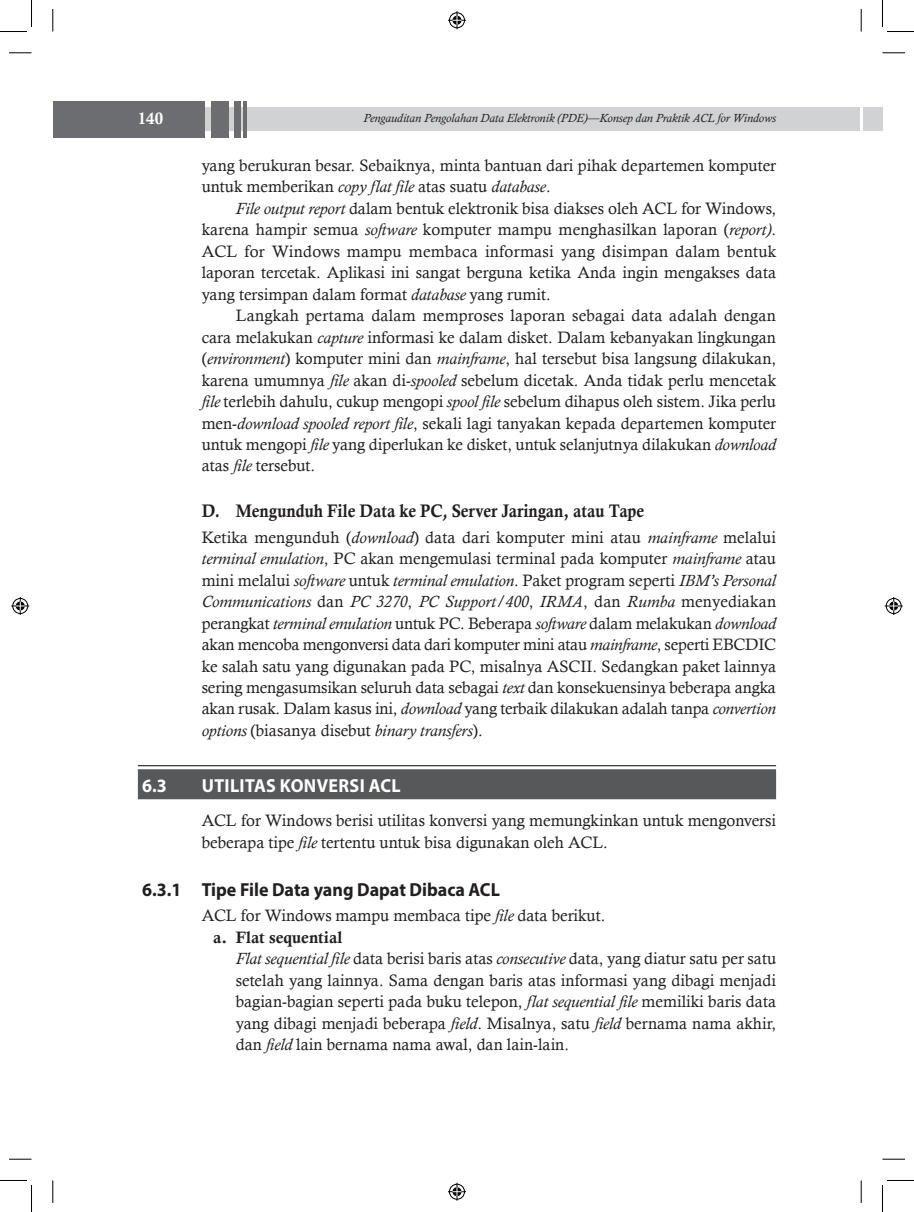
<style>
.page{position:relative;width:914px;height:1212px;background:#fff}
.page>*{position:absolute;margin:0;border:0;box-sizing:border-box;transform-origin:0 0}
.t1{font:700 18.9px "Myriad Pro";color:#231f20;scale:.95 1}
.t2{font:700 18.9px "Myriad Pro";letter-spacing:.02em;color:#fff;scale:.95 1}
.t3{font:18.15px "Calis MT Bol";color:#231f20;scale:.91 1}
.t4{font:16.5px/21.5px "Calisto";color:#231f20;text-align:justify}
.t5{font:16.5px "Calis MT Bol";color:#231f20}
.t6{font:16.5px "Calis MT Bol";color:#fff}
.t7{font:italic 12px "Calisto";color:#231f20}
.s1{font-style:normal}
.s2{font-style:italic}
.s3{font-family:"Calisto";font-weight:700;font-style:italic}
</style>
<div class="page">
<div style="left:862px;top:107px;width:20px;height:23px;background:#d1d2d4"></div>
<div style="left:53px;top:107px;width:806px;height:23px;background:#d1d2d4"></div>
<div style="left:53px;top:101px;width:151px;height:36px;background:#6c6d70"></div>
<div style="left:212px;top:101px;width:17px;height:36px;background:#6c6d70"></div>
<div style="left:233px;top:101px;width:7px;height:36px;background:#6c6d70"></div>
<hr style="left:244px;top:101px;width:3px;height:36px;background:#6c6d70">
<hr style="left:138px;top:765px;width:638px;height:1px;background:#231f20">
<div style="left:138px;top:769px;width:638px;height:30px;background:#57585a"></div>
<svg style="left:9px;top:53px;width:23px;height:1px"></svg>
<svg style="left:882px;top:53px;width:22px;height:1px"></svg>
<svg style="left:9px;top:1158px;width:23px;height:1px"></svg>
<svg style="left:882px;top:1158px;width:22px;height:1px"></svg>
<svg style="left:53px;top:9px;width:1px;height:22px"></svg>
<svg style="left:53px;top:1180px;width:1px;height:22px"></svg>
<svg style="left:860px;top:9px;width:1px;height:22px"></svg>
<svg style="left:860px;top:1180px;width:1px;height:22px"></svg>
<svg style="left:0;top:0;width:32px;height:32px"></svg>
<svg style="left:0;top:1180px;width:32px;height:31px"></svg>
<svg style="left:882px;top:0;width:31px;height:32px"></svg>
<svg style="left:882px;top:1180px;width:31px;height:31px"></svg>
<svg style="left:448px;top:11px;width:18px;height:18px"></svg>
<svg style="left:448px;top:1182px;width:18px;height:18px"></svg>
<svg style="left:11px;top:597px;width:18px;height:18px"></svg>
<svg style="left:884px;top:597px;width:18px;height:18px"></svg>
<p class="t6" style="left:138px;top:109px;width:27px">140</p>
<p class="t7" style="left:363px;top:111px;width:414px">Pengauditan Pengolahan Data Elektronik (PDE)<span class="s1">—</span>Konsep dan Praktik ACL for Windows</p>
<p class="t4" style="left:202px;top:154px;width:576px">yang berukuran besar. Sebaiknya, minta bantuan dari pihak departemen komputer untuk memberikan <span class="s2">copy flat file</span> atas suatu <span class="s2">database</span>.</p>
<p class="t4" style="left:202px;top:197px;width:576px;text-indent:34px"><span class="s2">File output report</span> dalam bentuk elektronik bisa diakses oleh ACL for Windows, karena hampir semua <span class="s2">software</span> komputer mampu menghasilkan laporan (<span class="s2">report)</span>.<br>ACL for Windows mampu membaca informasi yang disimpan dalam bentuk laporan tercetak. Aplikasi ini sangat berguna ketika Anda ingin mengakses data yang tersimpan dalam format <span class="s2">database</span> yang rumit.</p>
<p class="t4" style="left:202px;top:304px;width:576px;text-indent:34px">Langkah pertama dalam memproses laporan sebagai data adalah dengan cara melakukan <span class="s2">capture</span> informasi ke dalam disket. Dalam kebanyakan lingkungan (<span class="s2">environment</span>) komputer mini dan <span class="s2">mainframe</span>, hal tersebut bisa langsung dilakukan, karena umumnya <span class="s2">file</span> akan di-<span class="s2">spooled</span> sebelum dicetak. Anda tidak perlu mencetak <span class="s2">file</span> terlebih dahulu, cukup mengopi <span class="s2">spool file</span> sebelum dihapus oleh sistem. Jika perlu men-<span class="s2">download spooled report file</span>, sekali lagi tanyakan kepada departemen komputer untuk mengopi <span class="s2">file</span> yang diperlukan ke disket, untuk selanjutnya dilakukan <span class="s2">download </span>atas <span class="s2">file</span> tersebut.</p>
<p class="t3" style="left:202px;top:500px;width:488px">D<span class="s3">.</span> Mengunduh File Data ke PC<span class="s3">,</span> Server Jaringan, atau Tape</p>
<p class="t4" style="left:202px;top:526px;width:576px">Ketika mengunduh (<span class="s2">download</span>) data dari komputer mini atau <span class="s2">mainframe</span> melalui <span class="s2">terminal emulation</span>, PC akan mengemulasi terminal pada komputer <span class="s2">mainframe</span> atau mini melalui <span class="s2">software</span> untuk <span class="s2">terminal emulation</span>. Paket program seperti <span class="s2">IBM’s Personal Communications</span> dan <span class="s2">PC 3270</span>, <span class="s2">PC Support/400</span>, <span class="s2">IRMA</span>, dan <span class="s2">Rumba</span> menyediakan perangkat <span class="s2">terminal emulation</span> untuk PC. Beberapa <span class="s2">software</span> dalam melakukan <span class="s2">download </span>akan mencoba mengonversi data dari komputer mini atau <span class="s2">mainframe</span>, seperti EBCDIC ke salah satu yang digunakan pada PC, misalnya ASCII. Sedangkan paket lainnya sering mengasumsikan seluruh data sebagai <span class="s2">text</span> dan konsekuensinya beberapa angka akan rusak. Dalam kasus ini, <span class="s2">download</span> yang terbaik dilakukan adalah tanpa <span class="s2">convertion options</span> (biasanya disebut <span class="s2">binary transfers</span>).</p>
<p class="t2" style="left:142px;top:772px;width:27px">6.3</p>
<p class="t2" style="left:202px;top:772px;width:211px">UTILITAS KONVERSI ACL</p>
<p class="t4" style="left:202px;top:809px;width:576px">ACL for Windows berisi utilitas konversi yang memungkinkan untuk mengonversi beberapa tipe <span class="s2">file</span> tertentu untuk bisa digunakan oleh ACL.</p>
<p class="t1" style="left:142px;top:876px;width:378px">6.3.1 Tipe File Data yang Dapat Dibaca ACL</p>
<p class="t4" style="left:202px;top:904px;width:405px">ACL for Windows mampu membaca tipe <span class="s2">file</span> data berikut.</p>
<p class="t5" style="left:213px;top:927px;width:131px">a. Flat sequential</p>
<p class="t4" style="left:236px;top:947px;width:542px"><span class="s2">Flat sequential file</span> data berisi baris atas <span class="s2">consecutive</span> data, yang diatur satu per satu setelah yang lainnya. Sama dengan baris atas informasi yang dibagi menjadi bagian-bagian seperti pada buku telepon, <span class="s2">flat sequential file</span> memiliki baris data yang dibagi menjadi beberapa <span class="s2">field</span>. Misalnya, satu <span class="s2">field</span> bernama nama akhir, dan <span class="s2">field</span> lain bernama nama awal, dan lain-lain.</p>
</div>
